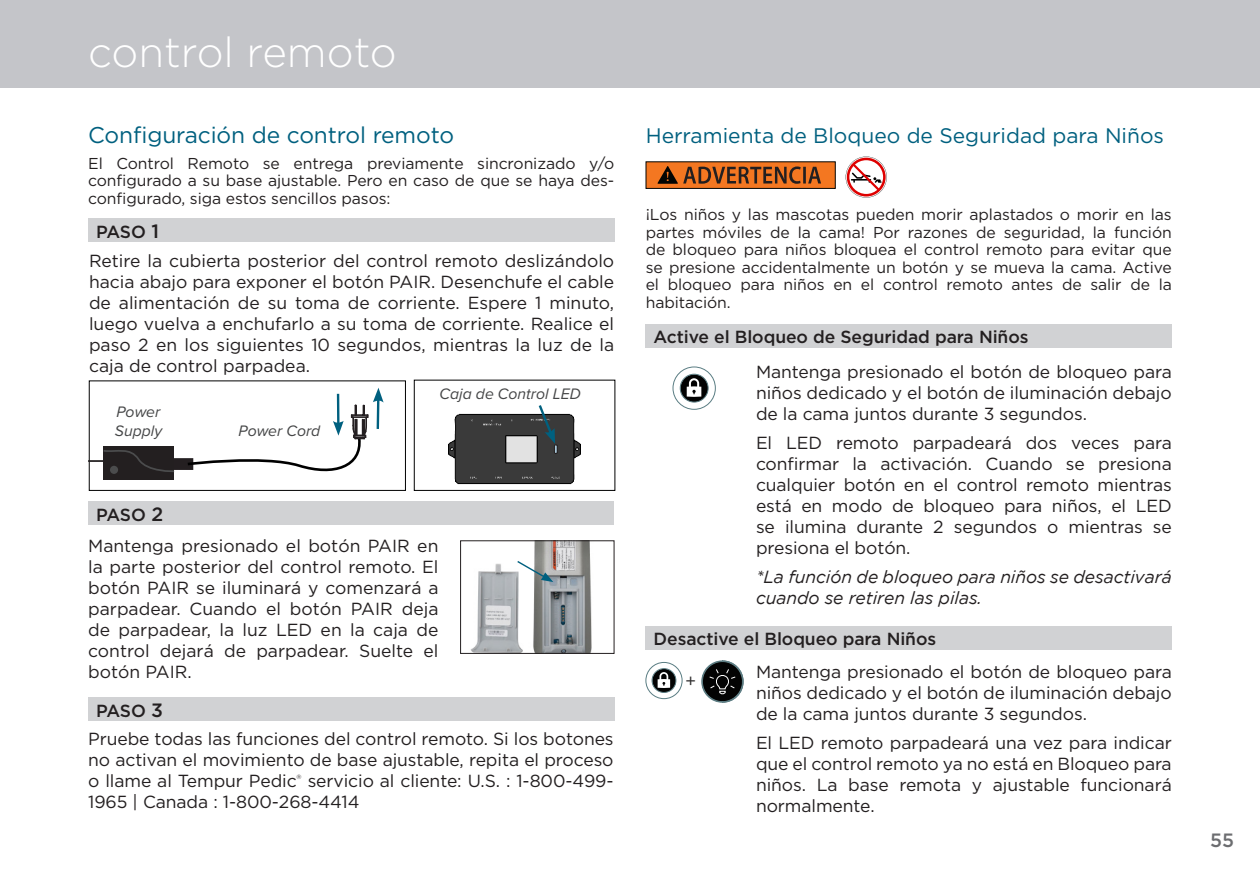
<style>
.page{position:relative;width:1260px;height:882px;background:#fff}
.page>*{position:absolute;margin:0;border:0;box-sizing:border-box;transform-origin:0 0}
.t1{font:300 42px "Gotham";color:#fff}
.Body{font:22.75px "Gotham";letter-spacing:-.005em;color:#00607f}
.Intro_Subheader{font:21px "Gotham";color:#00607f}
.t2{font:500 19.25px "Gotham";color:#6c6d70}
.Body-2{font:17.5px/21px "Gotham";letter-spacing:-.005em;color:#231f20;text-align:justify}
.Step{font:500 17.5px "Gotham";letter-spacing:-.005em;color:#231f20}
.Body-3{font:italic 17.5px/21px "Gotham";letter-spacing:-.005em;color:#231f20}
.Sub_Header{font:500 17.5px "Gotham";color:#231f20}
.Body-4{font:17.5px "Gotham";color:#312f30}
.Body-5{font:15.75px/17.5px "Gotham";letter-spacing:-.005em;color:#231f20;text-align:justify}
.t3{font:italic 15.75px/19.2px "Proxima Nova";color:#454647}
.Body-6{font:6.12px "Gotham";color:#231f20}
.s1{font-size:19.25px}
</style>
<div class="page">
<div style="left:0;top:0;width:1260px;height:88px;background:#c4c5c9"></div>
<div style="left:646px;top:324px;width:526px;height:24px;background:#d1d2d4"></div>
<div style="left:646px;top:626px;width:526px;height:23px;background:#d1d2d4"></div>
<div style="left:88px;top:218px;width:526px;height:24px;background:#d1d2d4"></div>
<div style="left:88px;top:501px;width:526px;height:24px;background:#d1d2d4"></div>
<div style="left:88px;top:697px;width:526px;height:24px;background:#d1d2d4"></div>
<svg style="left:846px;top:157px;width:41px;height:41px"></svg>
<div style="left:646px;top:162px;width:190px;height:27px;background:#f47721;border:1px solid #040503"></div>
<svg style="left:657px;top:166px;width:164px;height:18px"></svg>
<img style="left:470px;top:543px;width:122px;height:109px">
<div style="left:460px;top:541px;width:154px;height:113px;border:1px solid #231f20"></div>
<svg style="left:516px;top:560px;width:37px;height:22px"></svg>
<svg style="left:673px;top:367px;width:43px;height:43px"></svg>
<svg style="left:646px;top:662px;width:36px;height:37px"></svg>
<svg style="left:701px;top:661px;width:42px;height:42px"></svg>
<div style="left:89px;top:381px;width:317px;height:110px;border:1px solid #000"></div>
<div style="left:414px;top:380px;width:201px;height:111px;border:1px solid #000"></div>
<img style="left:449px;top:413px;width:131px;height:72px">
<div style="left:554px;top:444px;width:4px;height:10px;border:1px solid #231f20"></div>
<svg style="left:537px;top:405px;width:20px;height:49px"></svg>
<hr style="left:88px;top:460px;width:22px;height:2px;background:#231f20">
<svg style="left:102px;top:388px;width:282px;height:92px"></svg>
<p class="t1" style="left:88px;top:29px;width:310px">control remoto</p>
<p class="Body" style="left:88px;top:123px;width:368px">Configuración de control remoto</p>
<p class="Intro_Subheader" style="left:646px;top:124px;width:520px">Herramienta de Bloqueo de Seguridad para Niños</p>
<p class="Body-5" style="left:88px;top:154px;width:528px">El Control Remoto se entrega previamente sincronizado y/o configurado a su base ajustable. Pero en caso de que se haya des&shy;configurado, siga estos sencillos pasos:</p>
<p class="Sub_Header" style="left:96px;top:222px;width:65px">PASO <span class="s1">1</span></p>
<p class="Body-2" style="left:89px;top:250px;width:527px">Retire la cubierta posterior del control remoto deslizándolo hacia abajo para exponer el botón PAIR. Desenchufe el cable de alimentación de su toma de corriente. Espere 1 minuto, luego vuelva a enchufarlo a su toma de corriente. Realice el paso 2 en los siguientes 10 segundos, mientras la luz de la caja de control parpadea.</p>
<p class="t3" style="left:115px;top:402px;width:49px">Power<br>Supply</p>
<p class="Step" style="left:96px;top:505px;width:69px">PASO <span class="s1">2</span></p>
<p class="t3" style="left:239px;top:421px;width:83px">Power Cord</p>
<p class="t3" style="left:440px;top:383px;width:143px">Caja de Control LED</p>
<p class="Body-2" style="left:88px;top:535px;width:352px">Mantenga presionado el botón PAIR en la parte posterior del control remoto. El botón PAIR se iluminará y comenzará a parpadear. Cuando el botón PAIR deja de parpadear, la luz LED en la caja de control dejará de parpadear. Suelte el botón PAIR.</p>
<p class="Step" style="left:96px;top:701px;width:68px">PASO <span class="s1">3</span></p>
<p class="Body-2" style="left:88px;top:729px;width:527px">Pruebe todas las funciones del control remoto. Si los botones no activan el movimiento de base ajustable, repita el proceso o llame al Tempur Pedic</p>
<p class="Body-2" style="left:88px;top:771px;width:527px;text-indent:219px">servicio al cliente: U.S. : 1-800-499-<br>1965 | Canada : 1-800-268-4414</p>
<p class="Body-6" style="left:297px;top:774px;width:7px">®</p>
<p class="Body-5" style="left:646px;top:206px;width:528px">¡Los niños y las mascotas pueden morir aplastados o morir en las partes móviles de la cama! Por razones de seguridad, la función de bloqueo para niños bloquea el control remoto para evitar que se presione accidentalmente un botón y se mueva la cama. Active el bloqueo para niños en el control remoto antes de salir de la habitación.</p>
<p class="Step" style="left:654px;top:327px;width:376px">Active el Bloqueo de Seguridad para Niños</p>
<p class="Body-2" style="left:756px;top:361px;width:417px">Mantenga presionado el botón de bloqueo para niños dedicado y el botón de iluminación debajo de la cama juntos durante 3 segundos.</p>
<p class="Body-2" style="left:756px;top:432px;width:417px">El LED remoto parpadeará dos veces para confirmar la activación. Cuando se presiona cualquier botón en el control remoto mientras está en modo de bloqueo para niños, el LED se ilumina durante 2 segundos o mientras se presiona el botón.</p>
<p class="Body-3" style="left:756px;top:566px;width:417px">*La función de bloqueo para niños se desactivará cuando se retiren las pilas.</p>
<p class="Step" style="left:654px;top:629px;width:284px">Desactive el Bloqueo para Niños</p>
<p class="Body-4" style="left:685px;top:671px;width:13px">+</p>
<p class="Body-2" style="left:756px;top:661px;width:417px">Mantenga presionado el botón de bloqueo para niños dedicado y el botón de iluminación debajo de la cama juntos durante 3 segundos.</p>
<p class="Body-2" style="left:756px;top:732px;width:417px">El LED remoto parpadeará una vez para indicar que el control remoto ya no está en Bloqueo para niños. La base remota y ajustable funcionará normalmente.</p>
<p class="t2" style="left:1210px;top:829px;width:25px">55</p>
</div>
